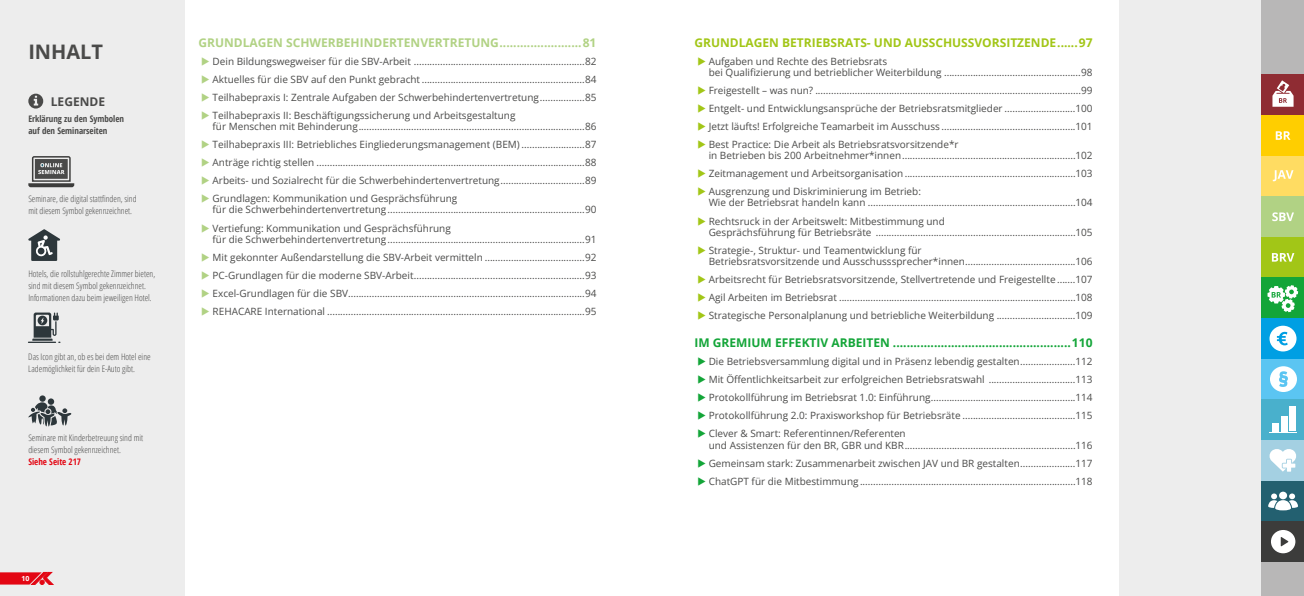
<style>
.page{position:relative;width:1304px;height:596px;background:#fff}
.page>*{position:absolute;margin:0;border:0;box-sizing:border-box;transform-origin:0 0}
.t1{font:700 20px "Open Sans";color:#4a4a49}
.t2{font:700 12px "Open Sans";color:#13a538}
.t3{font:700 12px "Open Sans";color:#b1d284}
.t4{font:700 12px "Open Sans";color:#a2c617}
.t5{font:700 12px "Open Sans";color:#4a4a49}
.t6{font:10px/18.1px "Open Sans";color:#4a4a49;text-align:justify}
.t7{font:300 9px/12px "Open Sans Condensed";color:#4a4a49}
.t8{font:700 condensed 9px/12px "Open Sans";color:#4a4a49}
.t9{font:700 condensed 9px "Open Sans";color:#e30613}
.t10{font:700 7px "Open Sans";color:#fff}
</style>
<div class="page">
<div style="left:1120px;top:0;width:184px;height:595px;background:#ededed"></div>
<div style="left:0;top:0;width:184px;height:595px;background:#ededed"></div>
<svg style="left:28px;top:229px;width:32px;height:32px"></svg>
<svg style="left:39px;top:395px;width:7px;height:6px"></svg>
<svg style="left:28px;top:398px;width:44px;height:28px"></svg>
<svg style="left:28px;top:94px;width:15px;height:14px"></svg>
<svg style="left:28px;top:156px;width:46px;height:31px"></svg>
<div style="left:1261px;top:0;width:43px;height:595px;background:#b8b7b7"></div>
<div style="left:1261px;top:115px;width:43px;height:41px;background:#ffce00"></div>
<div style="left:1261px;top:74px;width:43px;height:41px;background:#8f2c33"></div>
<div style="left:1261px;top:156px;width:43px;height:40px;background:#ffdc62"></div>
<div style="left:1261px;top:196px;width:43px;height:41px;background:#b1d284"></div>
<div style="left:1261px;top:237px;width:43px;height:40px;background:#a2c617"></div>
<div style="left:1261px;top:277px;width:43px;height:41px;background:#13a538"></div>
<div style="left:1261px;top:358px;width:43px;height:41px;background:#5bc5f2"></div>
<div style="left:1261px;top:318px;width:43px;height:40px;background:#009fe3"></div>
<div style="left:1261px;top:399px;width:43px;height:41px;background:#49b0cc"></div>
<div style="left:1261px;top:439px;width:43px;height:41px;background:#a4d0e2"></div>
<div style="left:1261px;top:480px;width:43px;height:41px;background:#236070"></div>
<div style="left:1261px;top:521px;width:43px;height:40px;background:#3c3c3b"></div>
<svg style="left:1276px;top:131px;width:14px;height:9px"></svg>
<svg style="left:1272px;top:253px;width:22px;height:8px"></svg>
<svg style="left:1273px;top:170px;width:20px;height:11px"></svg>
<svg style="left:1272px;top:212px;width:22px;height:9px"></svg>
<svg style="left:1269px;top:325px;width:27px;height:26px"></svg>
<svg style="left:1270px;top:366px;width:27px;height:26px"></svg>
<svg style="left:1268px;top:493px;width:30px;height:17px"></svg>
<svg style="left:1269px;top:449px;width:27px;height:22px"></svg>
<div style="left:1289px;top:406px;width:7px;height:25px;background:#fff"></div>
<div style="left:1281px;top:415px;width:6px;height:16px;background:#fff"></div>
<div style="left:1272px;top:423px;width:7px;height:8px;background:#fff"></div>
<svg style="left:1269px;top:432px;width:28px;height:1px"></svg>
<svg style="left:1271px;top:530px;width:24px;height:23px"></svg>
<svg style="left:1267px;top:285px;width:31px;height:27px"></svg>
<svg style="left:1272px;top:80px;width:22px;height:27px"></svg>
<hr style="left:28px;top:341px;width:28px;height:2px;background:#2d373b">
<svg style="left:32px;top:312px;width:28px;height:31px"></svg>
<svg style="left:0;top:572px;width:53px;height:12px"></svg>
<h1 class="t1" style="left:28px;top:38px;width:76px">INHALT</h1>
<p class="t5" style="left:51px;top:93px;width:56px">LEGENDE</p>
<p class="t8" style="left:28px;top:113px;width:97px">Erklärung zu den Symbolen auf den Seminarseiten</p>
<p class="t7" style="left:28px;top:193px;width:110px">Seminare, die digital stattfinden, sind mit diesem Symbol gekennzeichnet.</p>
<p class="t7" style="left:28px;top:267px;width:128px">Hotels, die rollstuhlgerechte Zimmer bieten, sind mit diesem Symbol gekennzeichnet.<br>Informationen dazu beim jeweiligen Hotel.</p>
<p class="t7" style="left:28px;top:350px;width:124px">Das Icon gibt an, ob es bei dem Hotel eine<br>Lademöglichkeit für dein E-Auto gibt.</p>
<p class="t7" style="left:28px;top:431px;width:116px">Seminare mit Kinderbetreuung sind mit diesem Symbol gekennzeichnet.</p>
<p class="t9" style="left:28px;top:455px;width:54px">Siehe Seite 217</p>
<p class="t3" style="left:198px;top:34px;width:400px">GRUNDLAGEN SCHWERBEHINDERTENVERTRETUNG........................81</p>
<p class="t6" style="left:213px;top:52px;width:385px">Dein Bildungswegweiser für die SBV-Arbeit .................................................................82<br>Aktuelles für die SBV auf den Punkt gebracht ..............................................................84<br>Teilhabepraxis I: Zentrale Aufgaben der Schwerbehindertenvertretung.................85<br>Teilhabepraxis II: Beschäftigungssicherung und Arbeitsgestaltung</p>
<p class="t6" style="left:213px;top:117px;width:385px">für Menschen mit Behinderung......................................................................................86<br>Teilhabepraxis III: Betriebliches Eingliederungsmanagement (BEM) ........................87<br>Anträge richtig stellen ......................................................................................................88<br>Arbeits- und Sozialrecht für die Schwerbehindertenvertretung................................89<br>Grundlagen: Kommunikation und Gesprächsführung</p>
<p class="t6" style="left:213px;top:200px;width:385px">für die Schwerbehindertenvertretung...........................................................................90<br>Vertiefung: Kommunikation und Gesprächsführung</p>
<p class="t6" style="left:213px;top:229px;width:385px">für die Schwerbehindertenvertretung...........................................................................91<br>Mit gekonnter Außendarstellung die SBV-Arbeit vermitteln ......................................92<br>PC-Grundlagen für die moderne SBV-Arbeit.................................................................93<br>Excel-Grundlagen für die SBV..........................................................................................94<br>REHACARE International ..................................................................................................95</p>
<p class="t10" style="left:21px;top:573px;width:9px">10</p>
<p class="t4" style="left:694px;top:34px;width:400px">GRUNDLAGEN BETRIEBSRATS- UND AUSSCHUSSVORSITZENDE......97</p>
<p class="t6" style="left:709px;top:55px;width:385px;line-height:11px">Aufgaben und Rechte des Betriebsrats<br>bei Qualifizierung und betrieblicher Weiterbildung ....................................................98</p>
<p class="t6" style="left:709px;top:81px;width:385px">Freigestellt – was nun? .....................................................................................................99<br>Entgelt- und Entwicklungsansprüche der Betriebsratsmitglieder ...........................100<br>Jetzt läufts! Erfolgreiche Teamarbeit im Ausschuss ...................................................101<br>Best Practice: Die Arbeit als Betriebsratsvorsitzende*r</p>
<p class="t6" style="left:709px;top:146px;width:385px">in Betrieben bis 200 Arbeitnehmer*innen..................................................................102<br>Zeitmanagement und Arbeitsorganisation .................................................................103<br>Ausgrenzung und Diskriminierung im Betrieb:</p>
<p class="t6" style="left:709px;top:193px;width:385px">Wie der Betriebsrat handeln kann ...............................................................................104<br>Rechtsruck in der Arbeitswelt: Mitbestimmung und</p>
<p class="t6" style="left:709px;top:222px;width:385px">Gesprächsführung für Betriebsräte ............................................................................105<br>Strategie-, Struktur- und Teamentwicklung für</p>
<p class="t6" style="left:709px;top:251px;width:385px">Betriebsratsvorsitzende und Ausschusssprecher*innen..........................................106<br>Arbeitsrecht für Betriebsratsvorsitzende, Stellvertretende und Freigestellte .......107<br>Agil Arbeiten im Betriebsrat ..........................................................................................108<br>Strategische Personalplanung und betriebliche Weiterbildung ..............................109</p>
<p class="t2" style="left:694px;top:334px;width:400px">IM GREMIUM EFFEKTIV ARBEITEN ....................................................110</p>
<p class="t6" style="left:709px;top:352px;width:385px">Die Betriebsversammlung digital und in Präsenz lebendig gestalten.....................112<br>Mit Öffentlichkeitsarbeit zur erfolgreichen Betriebsratswahl .................................113<br>Protokollführung im Betriebsrat 1.0: Einführung.......................................................114<br>Protokollführung 2.0: Praxisworkshop für Betriebsräte ...........................................115<br>Clever &amp; Smart: Referentinnen/Referenten</p>
<p class="t6" style="left:709px;top:435px;width:385px">und Assistenzen für den BR, GBR und KBR.................................................................116<br>Gemeinsam stark: Zusammenarbeit zwischen JAV und BR gestalten.....................117<br>ChatGPT für die Mitbestimmung ..................................................................................118</p>
</div>
